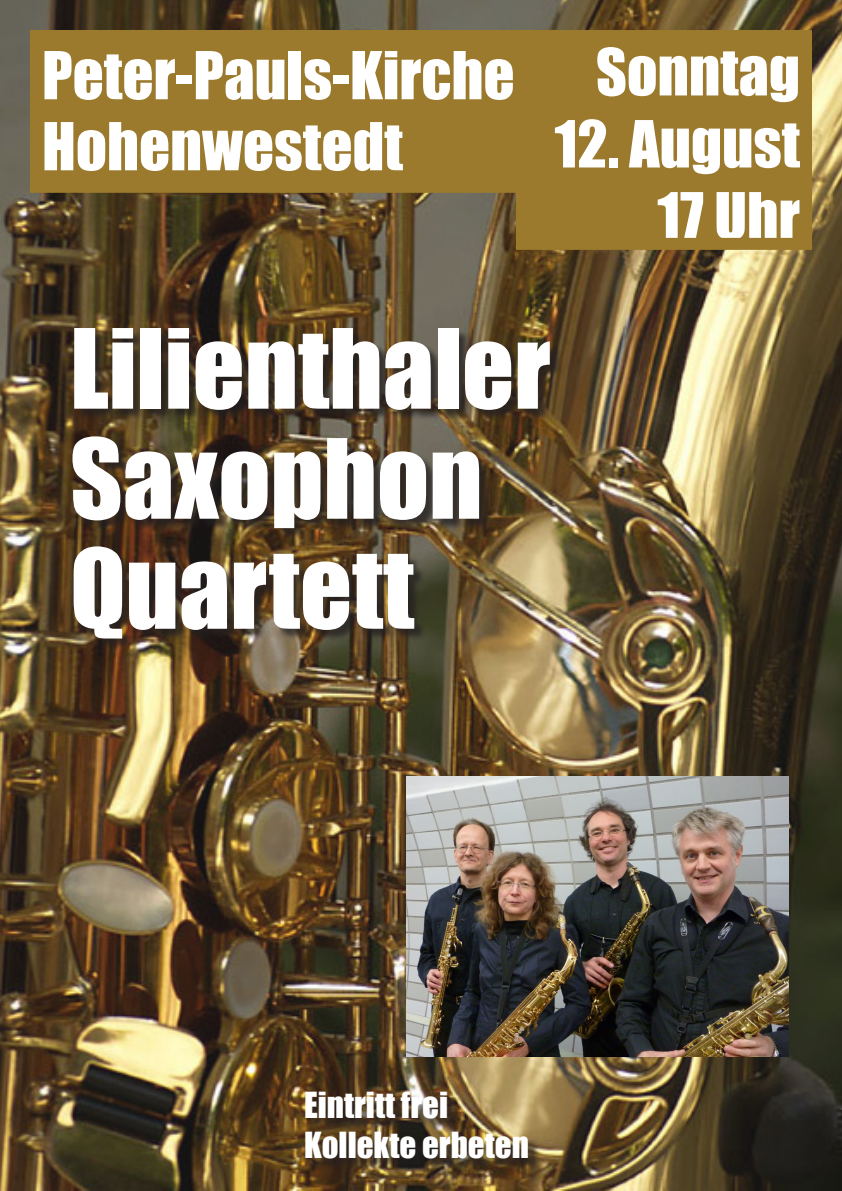
<style>
.page{position:relative;width:842px;height:1191px;background:#fff}
.page>*{position:absolute;margin:0;border:0;box-sizing:border-box;transform-origin:0 0}
.t1{font:102px "Impact";color:#fff}
.t2{font:61px "Impact";color:#fff}
.t3{font:60px "Impact";color:#fff}
.t4{font:33px "Impact";color:#fff}
</style>
<div class="page">
<img style="left:0;top:0;width:842px;height:1190px">
<div style="left:36px;top:36px;width:770px;height:151px;background:#9b7a2d"></div>
<div style="left:30px;top:30px;width:782px;height:163px;border:12px solid #9b7a2d"></div>
<div style="left:522px;top:36px;width:284px;height:208px;background:#9b7a2d"></div>
<div style="left:516px;top:30px;width:296px;height:220px;border:12px solid #9b7a2d"></div>
<img style="left:406px;top:777px;width:383px;height:279px">
<div style="left:74px;top:329px;width:488px;height:322px;background:#231f20;opacity:.75"></div>
<div style="left:307px;top:1093px;width:233px;height:77px;background:#231f20;opacity:.75"></div>
<p class="t2" style="left:42px;top:28px;width:474px">Peter-Pauls-Kirche</p>
<p class="t2" style="left:42px;top:99px;width:362px">Hohenwestedt</p>
<p class="t3" style="left:596px;top:25px;width:206px">Sonntag</p>
<p class="t3" style="left:554px;top:97px;width:247px">12. August</p>
<p class="t3" style="left:657px;top:169px;width:144px">17 Uhr</p>
<p class="t1" style="left:70px;top:289px;width:482px">Lilienthaler</p>
<p class="t1" style="left:70px;top:399px;width:414px">Saxophon</p>
<p class="t1" style="left:70px;top:509px;width:346px">Quartett</p>
<p class="t4" style="left:304px;top:1079px;width:146px">Eintritt frei</p>
<p class="t4" style="left:304px;top:1119px;width:226px">Kollekte erbeten</p>
</div>
